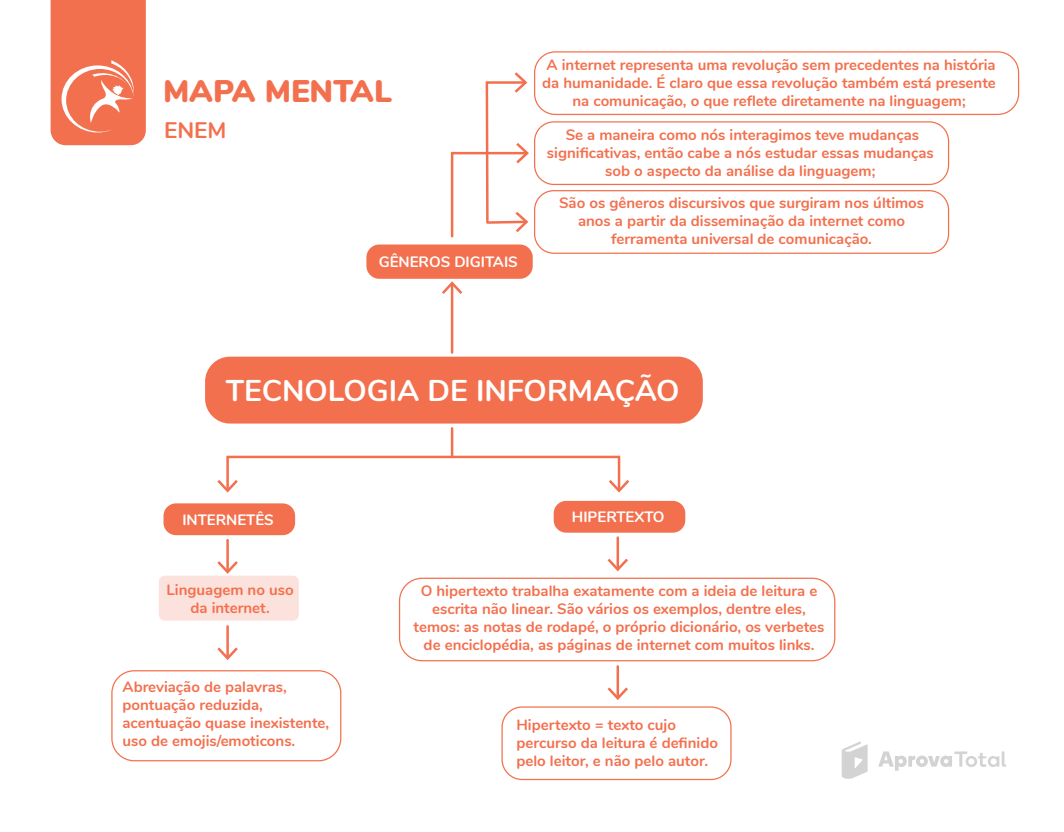
<style>
.page{position:relative;width:1064px;height:832px;background:#fff}
.page>*{position:absolute;margin:0;border:0;box-sizing:border-box;transform-origin:0 0}
.t1{font:900 31.25px "Nunito";color:#f3704e}
.t2{font:700 30px "Nunito";color:#fff}
.t3{font:700 22.5px "Nunito";color:#f3704e}
.t4{font:700 15px/18px "Nunito";color:#f3704e;text-align:center}
.t5{font:700 15px "Nunito";color:#fff}
</style>
<div class="page">
<div style="left:205px;top:357px;width:498px;height:66px;background:#f3704e;border-radius:25px"></div>
<svg style="left:878px;top:751px;width:128px;height:20px"></svg>
<svg style="left:841px;top:741px;width:26px;height:38px"></svg>
<hr style="left:226px;top:540px;width:3px;height:31px;background:#f3704e">
<svg style="left:217px;top:561px;width:21px;height:13px"></svg>
<svg style="left:51px;top:0;width:95px;height:145px;background:#f37b5c"></svg>
<hr style="left:451px;top:284px;width:2px;height:68px;background:#f3704e">
<svg style="left:442px;top:281px;width:20px;height:13px"></svg>
<div style="left:534px;top:51px;width:485px;height:64px;border:1px solid #f3704e;border-radius:21px"></div>
<div style="left:534px;top:121px;width:415px;height:64px;border:1px solid #f3704e;border-radius:19px"></div>
<div style="left:534px;top:190px;width:415px;height:64px;border:1px solid #f3704e;border-radius:19px"></div>
<div style="left:399px;top:578px;width:436px;height:83px;border:1px solid #f3704e;border-radius:23px"></div>
<div style="left:366px;top:244px;width:167px;height:35px;background:#f3704e;border-radius:13px"></div>
<svg style="left:450px;top:72px;width:79px;height:166px"></svg>
<div style="left:226px;top:456px;width:394px;height:35px;border:2px solid #f3704e"></div>
<svg style="left:609px;top:480px;width:20px;height:12px"></svg>
<svg style="left:217px;top:480px;width:21px;height:12px"></svg>
<div style="left:163px;top:503px;width:132px;height:32px;background:#f3704e;border-radius:12px"></div>
<div style="left:159px;top:576px;width:140px;height:45px;background:#fce2dc;border-radius:6px"></div>
<hr style="left:226px;top:626px;width:3px;height:31px;background:#f3704e">
<svg style="left:217px;top:647px;width:21px;height:13px"></svg>
<div style="left:111px;top:670px;width:230px;height:91px;border:1px solid #f3704e;border-radius:22px"></div>
<hr style="left:616px;top:537px;width:3px;height:32px;background:#f3704e">
<svg style="left:607px;top:559px;width:21px;height:12px"></svg>
<div style="left:553px;top:501px;width:132px;height:32px;background:#f3704e;border-radius:12px"></div>
<hr style="left:616px;top:666px;width:3px;height:31px;background:#f3704e">
<svg style="left:607px;top:687px;width:21px;height:13px"></svg>
<div style="left:501px;top:706px;width:230px;height:74px;border:1px solid #f3704e;border-radius:20px"></div>
<hr style="left:451px;top:428px;width:2px;height:29px;background:#f3704e">
<h1 class="t1" style="left:163px;top:68px;width:230px">MAPA MENTAL</h1>
<h3 class="t3" style="left:164px;top:113px;width:64px">ENEM</h3>
<p class="t5" style="left:379px;top:251px;width:141px">GÊNEROS DIGITAIS</p>
<p class="t4" style="left:542px;top:54px;width:455px">A internet representa uma revolução sem precedentes na história da humanidade. É claro que essa revolução também está presente na comunicação, o que reflete diretamente na linguagem;</p>
<p class="t4" style="left:547px;top:124px;width:388px">Se a maneira como nós interagimos teve mudanças significativas, então cabe a nós estudar essas mudanças sob o aspecto da análise da linguagem;</p>
<p class="t4" style="left:559px;top:193px;width:366px">São os gêneros discursivos que surgiram nos últimos anos a partir da disseminação da internet como ferramenta universal de comunicação.</p>
<h2 class="t2" style="left:226px;top:368px;width:455px">TECNOLOGIA DE INFORMAÇÃO</h2>
<p class="t5" style="left:182px;top:509px;width:93px">INTERNETÊS</p>
<p class="t4" style="left:166px;top:579px;width:129px">Linguagem no uso da internet.</p>
<p class="t4" style="left:122px;top:677px;width:208px;text-align:left">Abreviação de palavras, pontuação reduzida, acentuação quase inexistente, uso de emojis/emoticons.</p>
<p class="t5" style="left:572px;top:506px;width:94px">HIPERTEXTO</p>
<p class="t4" style="left:413px;top:581px;width:412px">O hipertexto trabalha exatamente com a ideia de leitura e escrita não linear. São vários os exemplos, dentre eles, temos: as notas de rodapé, o próprio dicionário, os verbetes de enciclopédia, as páginas de internet com muitos links.</p>
<p class="t4" style="left:516px;top:715px;width:203px;text-align:left">Hipertexto = texto cujo percurso da leitura é definido pelo leitor, e não pelo autor.</p>
</div>
